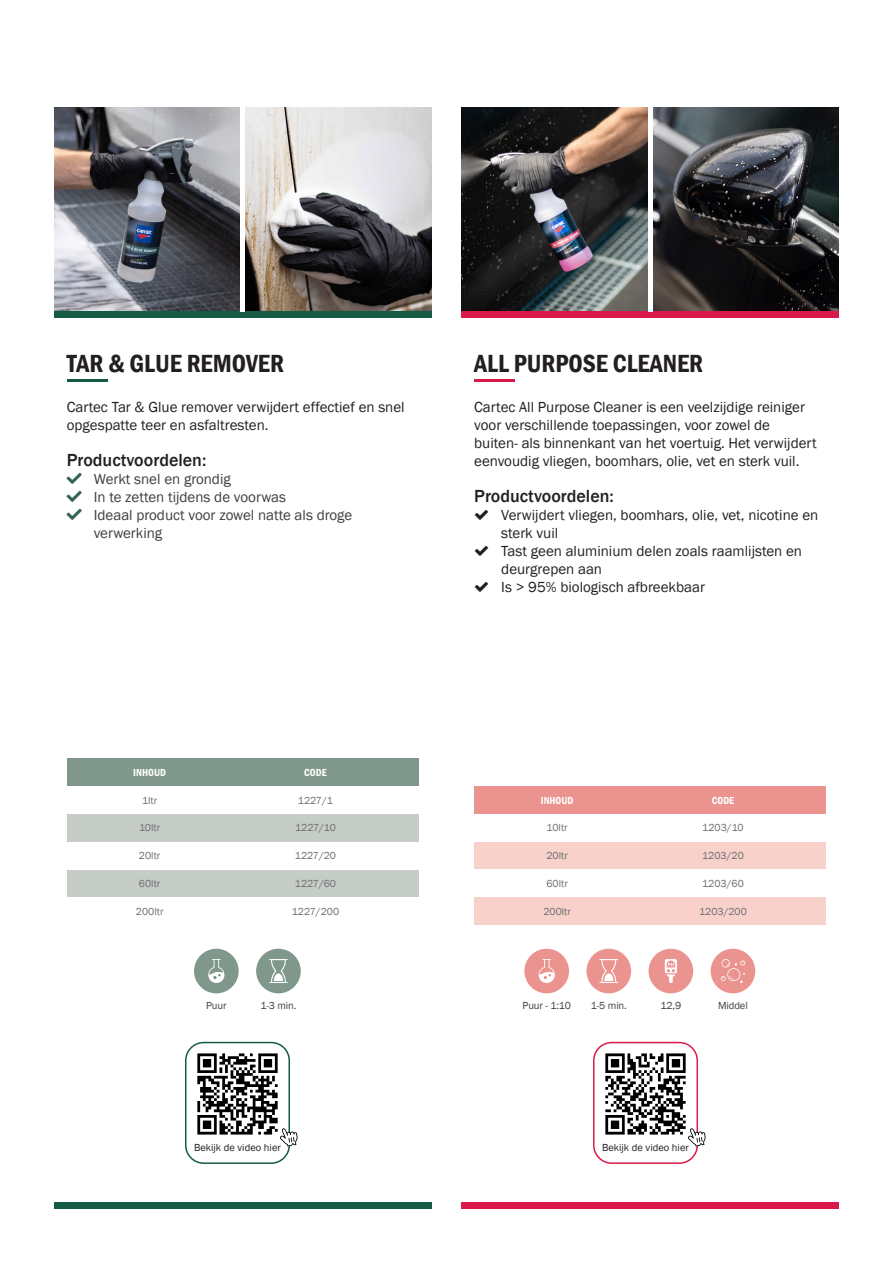
<style>
.page{position:relative;width:893px;height:1263px;background:#fff}
.page>*{position:absolute;margin:0;border:0;box-sizing:border-box;transform-origin:0 0}
.t1{font:600 condensed 25.5px "Franklin Gothic";color:#231f20}
.t2{font:500 18px "Franklin Gothic";color:#231f20}
.t3{font:15px/18px "Franklin Gothic";color:#231f20}
.t4{font:15px/18px "Franklin Gothic";color:#3e3e3f}
.t5{font:10.5px "Franklin Gothic";color:#6c6d70}
.t6{font:10.5px "Franklin Gothic";letter-spacing:-.01em;color:#3e3e3f}
.t7{font:10.5px "Franklin Gothic";color:#231f20}
.t8{font:600 condensed 10.5px "Franklin Gothic";color:#fff}
.s1{color:#31644f}
</style>
<div class="page">
<div style="left:524px;top:949px;width:45px;height:44px;background:#ea938f;border-radius:50%"></div>
<svg style="left:539px;top:959px;width:16px;height:24px"></svg>
<div style="left:586px;top:949px;width:45px;height:44px;background:#ea938f;border-radius:50%"></div>
<svg style="left:599px;top:959px;width:19px;height:24px"></svg>
<div style="left:649px;top:949px;width:44px;height:44px;background:#ea938f;border-radius:50%"></div>
<svg style="left:665px;top:959px;width:12px;height:24px"></svg>
<div style="left:711px;top:949px;width:44px;height:44px;background:#ea938f;border-radius:50%"></div>
<svg style="left:721px;top:959px;width:24px;height:24px"></svg>
<div style="left:194px;top:949px;width:45px;height:44px;background:#7f988b;border-radius:50%"></div>
<svg style="left:208px;top:959px;width:16px;height:24px"></svg>
<div style="left:256px;top:949px;width:45px;height:44px;background:#7f988b;border-radius:50%"></div>
<svg style="left:269px;top:959px;width:19px;height:24px"></svg>
<img style="left:54px;top:107px;width:186px;height:204px">
<img style="left:461px;top:107px;width:187px;height:204px">
<svg style="left:245px;top:107px;width:186px;height:204px;background:#999594"></svg>
<img style="left:653px;top:107px;width:186px;height:204px">
<div style="left:54px;top:311px;width:377px;height:7px;background:#155a42"></div>
<div style="left:461px;top:311px;width:378px;height:7px;background:#d91a48"></div>
<div style="left:54px;top:1202px;width:377px;height:7px;background:#155a42"></div>
<div style="left:461px;top:1202px;width:378px;height:7px;background:#d91a48"></div>
<hr style="left:67px;top:379px;width:41px;height:2px;background:#155a42">
<hr style="left:474px;top:379px;width:41px;height:2px;background:#d91a48">
<div style="left:185px;top:1042px;width:105px;height:122px;border:2px solid #155a42;border-radius:18px"></div>
<img style="left:190px;top:1046px;width:95px;height:89px">
<svg style="left:280px;top:1128px;width:17px;height:18px"></svg>
<div style="left:593px;top:1042px;width:105px;height:122px;border:2px solid #d91a48;border-radius:18px"></div>
<img style="left:598px;top:1046px;width:95px;height:89px">
<svg style="left:688px;top:1128px;width:17px;height:18px"></svg>
<div style="left:67px;top:758px;width:352px;height:28px;background:#7f988b"></div>
<div style="left:67px;top:814px;width:352px;height:28px;background:#c5cdc6"></div>
<div style="left:67px;top:869px;width:352px;height:28px;background:#c5cdc6"></div>
<div style="left:474px;top:786px;width:352px;height:28px;background:#ea938f"></div>
<div style="left:474px;top:842px;width:352px;height:27px;background:#f7d1ca"></div>
<div style="left:474px;top:897px;width:352px;height:28px;background:#f7d1ca"></div>
<h1 class="t1" style="left:67px;top:346px;width:219px">TAR &amp; GLUE REMOVER</h1>
<p class="t3" style="left:67px;top:398px;width:339px">Cartec Tar &amp; Glue remover verwijdert effectief en snel opgespatte teer en asfaltresten.</p>
<h1 class="t1" style="left:474px;top:346px;width:230px">ALL PURPOSE CLEANER</h1>
<p class="t3" style="left:474px;top:398px;width:344px">Cartec All Purpose Cleaner is een veelzijdige reiniger voor verschillende toepassingen, voor zowel de buiten- als binnenkant van het voertuig. Het verwijdert</p>
<p class="t2" style="left:67px;top:448px;width:141px">Productvoordelen:</p>
<p class="t3" style="left:474px;top:452px;width:327px">eenvoudig vliegen, boomhars, olie, vet en sterk vuil.</p>
<p class="t4" style="left:67px;top:470px;width:166px"><span class="s1">■</span> Werkt snel en grondig</p>
<p class="t4" style="left:67px;top:488px;width:221px"><span class="s1">■</span> In te zetten tijdens de voorwas</p>
<p class="t4" style="left:94px;top:506px;width:260px;text-indent:-27px"><span class="s1">■</span> Ideaal product voor zowel natte als droge verwerking</p>
<p class="t2" style="left:474px;top:484px;width:141px">Productvoordelen:</p>
<p class="t3" style="left:501px;top:506px;width:319px">Verwijdert vliegen, boomhars, olie, vet, nicotine en sterk vuil<br>Tast geen aluminium delen zoals raamlijsten en deurgrepen aan<br>Is &gt; 95% biologisch afbreekbaar</p>
<p class="t8" style="left:133px;top:766px;width:34px">INHOUD</p>
<p class="t8" style="left:304px;top:766px;width:24px">CODE</p>
<p class="t5" style="left:142px;top:793px;width:17px">1ltr</p>
<p class="t5" style="left:298px;top:793px;width:37px">1227/1</p>
<p class="t5" style="left:139px;top:821px;width:23px">10ltr</p>
<p class="t5" style="left:295px;top:821px;width:42px">1227/10</p>
<p class="t5" style="left:139px;top:849px;width:23px">20ltr</p>
<p class="t5" style="left:295px;top:849px;width:43px">1227/20</p>
<p class="t5" style="left:139px;top:877px;width:23px">60ltr</p>
<p class="t5" style="left:295px;top:877px;width:43px">1227/60</p>
<p class="t5" style="left:136px;top:905px;width:29px">200ltr</p>
<p class="t5" style="left:292px;top:905px;width:49px">1227/200</p>
<p class="t8" style="left:541px;top:793px;width:34px">INHOUD</p>
<p class="t8" style="left:712px;top:793px;width:24px">CODE</p>
<p class="t5" style="left:547px;top:821px;width:23px">10ltr</p>
<p class="t5" style="left:702px;top:821px;width:43px">1203/10</p>
<p class="t5" style="left:546px;top:849px;width:23px">20ltr</p>
<p class="t5" style="left:702px;top:849px;width:43px">1203/20</p>
<p class="t5" style="left:546px;top:877px;width:23px">60ltr</p>
<p class="t5" style="left:543px;top:905px;width:29px">200ltr</p>
<p class="t5" style="left:702px;top:877px;width:43px">1203/60</p>
<p class="t5" style="left:699px;top:905px;width:49px">1203/200</p>
<p class="t6" style="left:206px;top:999px;width:22px">Puur</p>
<p class="t6" style="left:260px;top:999px;width:38px">1-3 min.</p>
<p class="t6" style="left:523px;top:999px;width:50px">Puur - 1:10</p>
<p class="t6" style="left:591px;top:999px;width:38px">1-5 min.</p>
<p class="t6" style="left:660px;top:999px;width:22px">12,9</p>
<p class="t6" style="left:718px;top:999px;width:31px">Middel</p>
<p class="t7" style="left:194px;top:1141px;width:88px">Bekijk de video hier</p>
<p class="t7" style="left:602px;top:1141px;width:88px">Bekijk de video hier</p>
</div>
